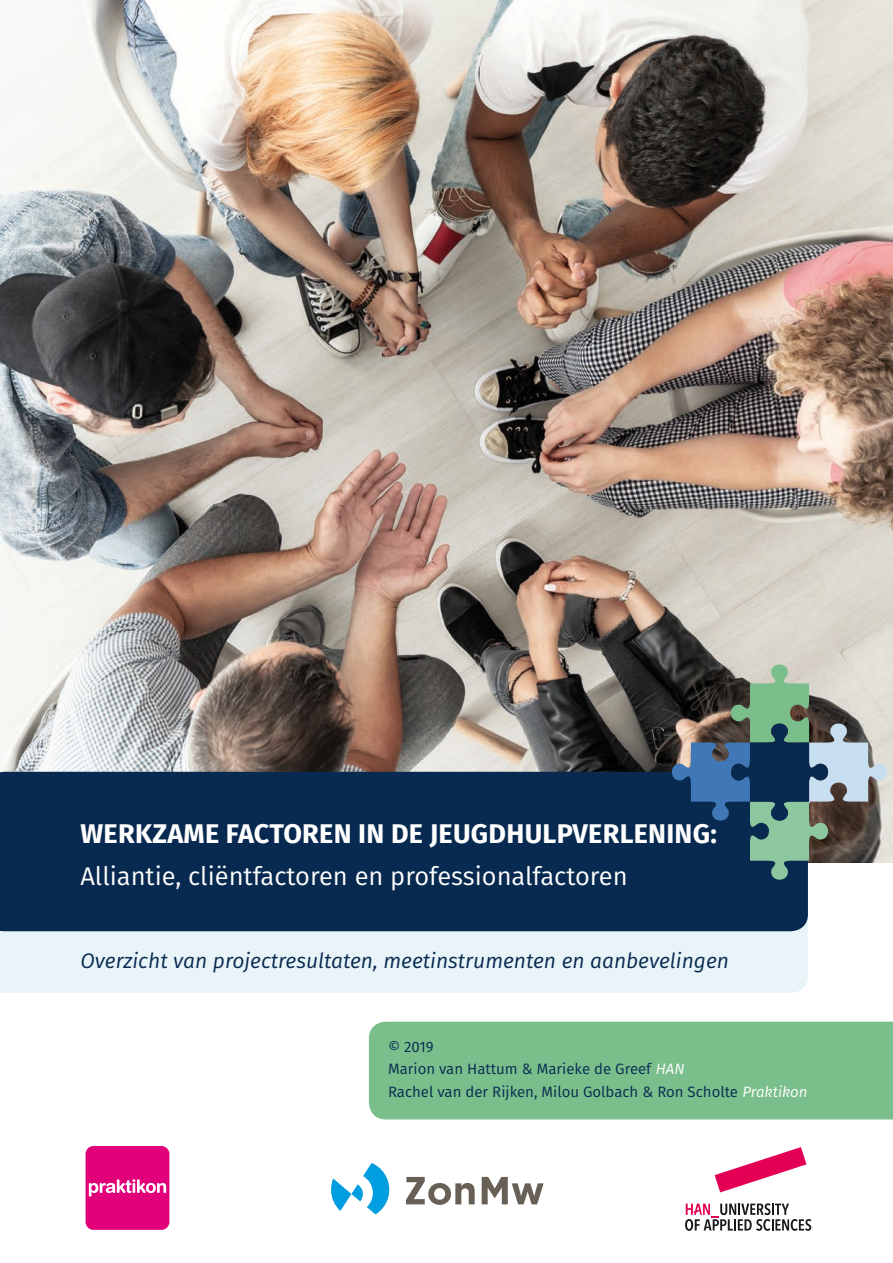
<style>
.page{position:relative;width:893px;height:1263px;background:#fff}
.page>*{position:absolute;margin:0;border:0;box-sizing:border-box;transform-origin:0 0}
.t1{font:700 27px "Fira Sans";letter-spacing:.01em;color:#fff}
.t2{font:25.5px "Fira Sans";color:#fff}
.t3{font:italic 21px "Fira Sans";color:#082a50}
.t4{font:15px/22.5px "Fira Sans";color:#082a50}
.s1{font-style:italic;color:#fff}
</style>
<div class="page">
<img style="left:0;top:0;width:893px;height:863px">
<div style="left:0;top:931px;width:808px;height:62px;background:#e9f4f9"></div>
<div style="left:0;top:772px;width:808px;height:159px;background:#082a50"></div>
<svg style="left:670px;top:662px;width:219px;height:220px;background:#63787e"></svg>
<div style="left:86px;top:1146px;width:83px;height:84px;background:#e2007a;border-radius:8px"></div>
<svg style="left:89px;top:1179px;width:77px;height:17px"></svg>
<svg style="left:715px;top:1147px;width:91px;height:45px"></svg>
<svg style="left:685px;top:1203px;width:126px;height:28px"></svg>
<svg style="left:482px;top:1177px;width:62px;height:27px"></svg>
<svg style="left:406px;top:1177px;width:69px;height:28px"></svg>
<svg style="left:331px;top:1163px;width:58px;height:51px"></svg>
<div style="left:369px;top:1022px;width:524px;height:97px;background:#79be8b"></div>
<h1 class="t1" style="left:81px;top:811px;width:638px">WERKZAME FACTOREN IN DE JEUGDHULPVERLENING:</h1>
<h2 class="t2" style="left:80px;top:857px;width:549px">Alliantie, cliëntfactoren en professionalfactoren</h2>
<h3 class="t3" style="left:80px;top:945px;width:650px">Overzicht van projectresultaten, meetinstrumenten en aanbevelingen</h3>
<p class="t4" style="left:388px;top:1035px;width:421px">© 2019<br>Marion van Hattum &amp; Marieke de Greef <span class="s1">HAN<br></span>Rachel van der Rijken, Milou Golbach &amp; Ron Scholte <span class="s1">Praktikon</span></p>
</div>
